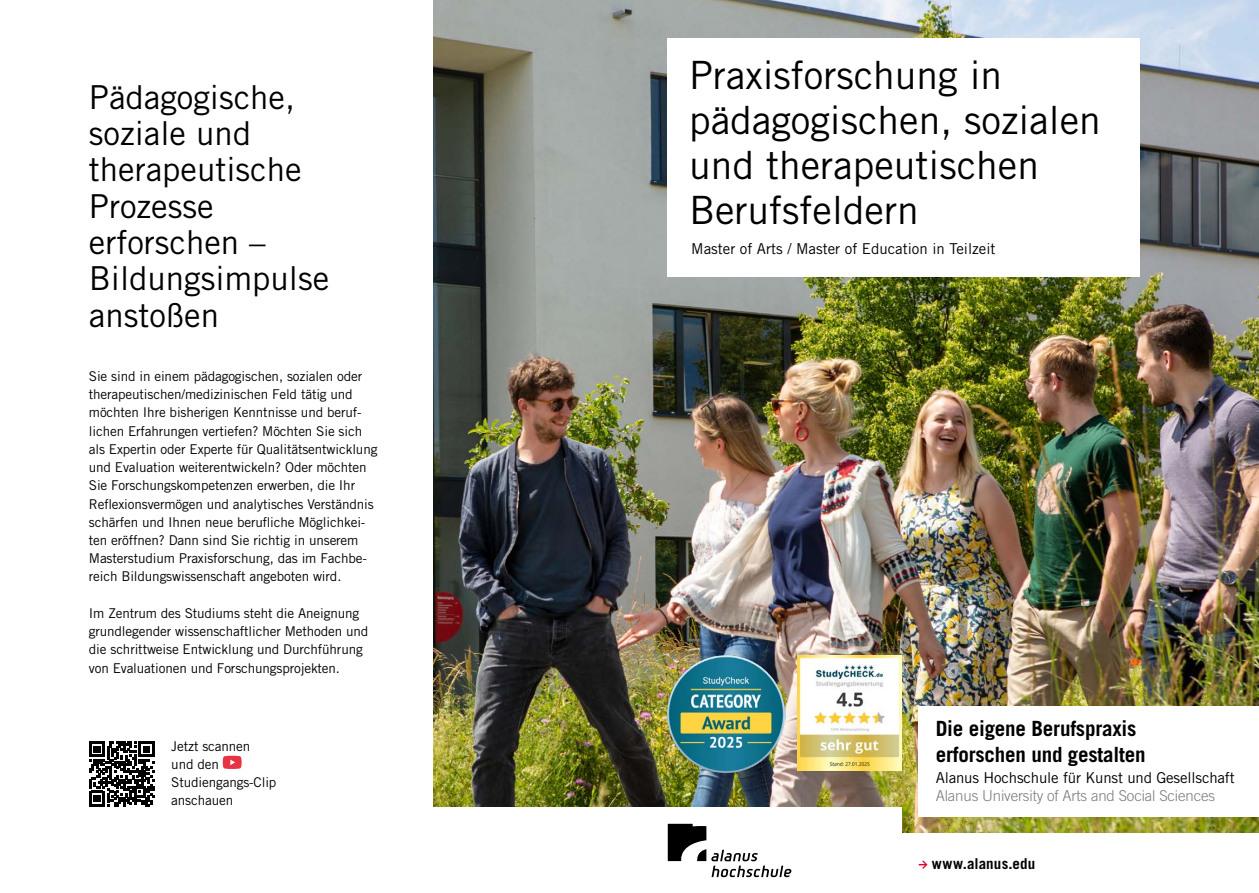
<style>
.page{position:relative;width:1259px;height:893px;background:#fff}
.page>*{position:absolute;margin:0;border:0;box-sizing:border-box;transform-origin:0 0}
.t1{font:39px/45px "Trade Gothic LT Std";color:#000}
.t2{font:33px/36.3px "Trade Gothic LT Std";color:#000}
.t3{font:700 21px/25.2px "Trade Gothic LT Std";letter-spacing:-.01em;color:#000}
.t4{font:15px "Trade Gothic LT Std";letter-spacing:-.01em;color:#000}
.t5{font:300 15px "Trade Gothic LT Std";letter-spacing:-.01em;color:#7c7b7b}
.t6{font:700 15px "Trade Gothic LT Std";letter-spacing:.005em;color:#000}
.t7{font:13.5px/18.3px "Trade Gothic LT Std";letter-spacing:-.01em;color:#000}
</style>
<div class="page">
<img style="left:434px;top:0;width:825px;height:833px">
<div style="left:918px;top:706px;width:341px;height:110px;background:#fff"></div>
<div style="left:668px;top:38px;width:472px;height:238px;background:#fff"></div>
<svg style="left:89px;top:741px;width:65px;height:65px"></svg>
<svg style="left:223px;top:756px;width:19px;height:13px"></svg>
<div style="left:428px;top:808px;width:473px;height:85px;background:#fff"></div>
<svg style="left:668px;top:824px;width:123px;height:53px"></svg>
<svg style="left:918px;top:860px;width:9px;height:9px"></svg>
<img style="left:666px;top:654px;width:120px;height:119px">
<img style="left:797px;top:655px;width:104px;height:115px">
<h2 class="t2" style="left:89px;top:79px;width:242px">Pädagogische, soziale und therapeutische<br>Prozesse erforschen –<br>Bildungsimpulse anstoßen</h2>
<p class="t7" style="left:89px;top:367px;width:290px">Sie sind in einem pädagogischen, sozialen oder therapeutischen/medizinischen Feld tätig und möchten Ihre bisherigen Kenntnisse und beruf&shy;lichen Erfahrungen vertiefen? Möchten Sie sich als Expertin oder Experte für Qualitätsentwicklung und Evaluation weiterentwickeln? Oder möchten Sie Forschungskompetenzen erwerben, die Ihr Reflexionsvermögen und analytisches Verständnis schärfen und Ihnen neue berufliche Möglichkei&shy;ten eröffnen? Dann sind Sie richtig in unserem Masterstudium Praxisforschung, das im Fachbe&shy;reich Bildungswissenschaft angeboten wird.</p>
<p class="t7" style="left:89px;top:604px;width:281px">Im Zentrum des Studiums steht die Aneignung grundlegender wissenschaftlicher Methoden und die schrittweise Entwicklung und Durchführung von Evaluationen und Forschungsprojekten.</p>
<p class="t7" style="left:171px;top:737px;width:107px">Jetzt scannen<br>und den<br>Studiengangs-Clip anschauen</p>
<h1 class="t1" style="left:689px;top:52px;width:413px">Praxisforschung in pädagogischen, sozialen und therapeutischen<br>Berufsfeldern</h1>
<p class="t4" style="left:691px;top:239px;width:306px">Master of Arts / Master of Education in Teilzeit</p>
<h3 class="t3" style="left:935px;top:716px;width:211px">Die eigene Berufspraxis erforschen und gestalten</h3>
<p class="t4" style="left:935px;top:769px;width:300px">Alanus Hochschule für Kunst und Gesellschaft</p>
<p class="t5" style="left:935px;top:787px;width:281px">Alanus University of Arts and Social Sciences</p>
<p class="t6" style="left:931px;top:854px;width:105px">www.alanus.edu</p>
</div>
